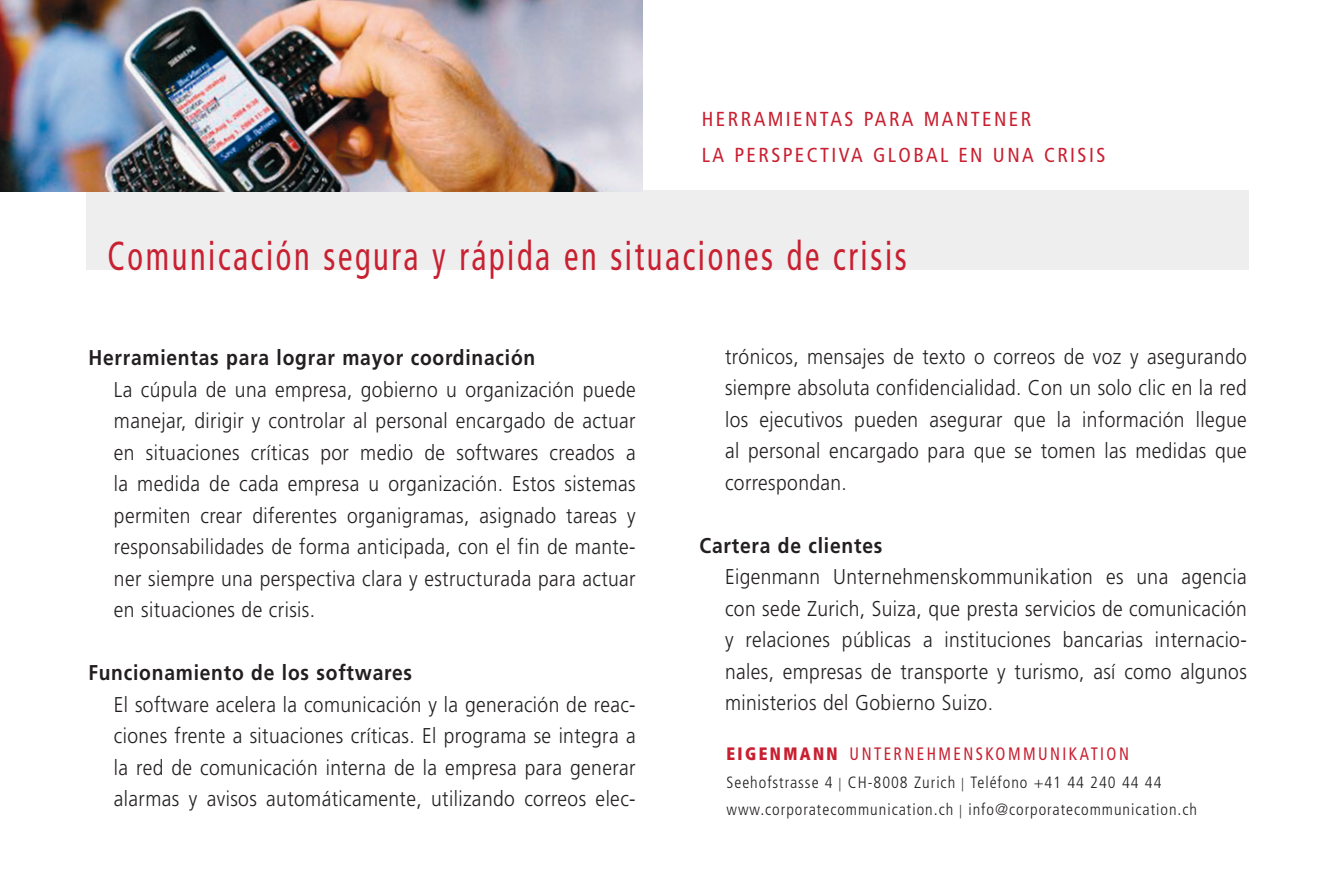
<style>
.page{position:relative;width:1340px;height:874px;background:#fff}
.page>*{position:absolute;margin:0;border:0;box-sizing:border-box;transform-origin:0 0}
.t1{font:condensed 40.5px "Frutiger";letter-spacing:.08em;color:#c82031;scale:.8 1}
.t2{font:300 21.38px/31.5px "Frutiger";letter-spacing:.02em;color:#231f20;text-align:justify;scale:.9 1}
.t3{font:700 21.38px "Frutiger";letter-spacing:.04em;color:#231f20;scale:.9 1}
.t4{font:condensed 20.25px/36px "Frutiger";letter-spacing:.12em;color:#c82031}
.t5{font:condensed 18px "Frutiger";letter-spacing:.15em;color:#c82031;scale:.9 1}
.t6{font:300 condensed 16.2px/27px "Frutiger";letter-spacing:.06em;color:#231f20}
.s1{font-weight:900}
.s2{font-size:13.5px}
</style>
<div class="page">
<div style="left:86px;top:191px;width:1162px;height:79px;background:#eeeeef"></div>
<img style="left:0;top:0;width:642px;height:191px">
<p class="t4" style="left:702px;top:101px;width:405px">HERRAMIENTAS PARA MANTENER<br>LA PERSPECTIVA GLOBAL EN UNA CRISIS</p>
<h1 class="t1" style="left:108px;top:232px;width:1000px">Comunicación segura y rápida en situaciones de crisis</h1>
<p class="t3" style="left:88px;top:345px;width:498px">Herramientas para lograr mayor coordinación</p>
<p class="t2" style="left:114px;top:374px;width:581px">La cúpula de una empresa, gobierno u organización puede manejar, dirigir y controlar al personal encargado de actuar en situaciones críticas por medio de softwares creados a la medida de cada empresa u organización. Estos sistemas permiten crear diferentes organigramas, asignado tareas y responsabilidades de forma anticipada, con el fin de mante&shy;ner siempre una perspectiva clara y estructurada para actuar en situaciones de crisis.</p>
<p class="t3" style="left:88px;top:660px;width:361px">Funcionamiento de los softwares</p>
<p class="t2" style="left:114px;top:689px;width:581px">El software acelera la comunicación y la generación de reac&shy;ciones frente a situaciones críticas. El programa se integra a la red de comunicación interna de la empresa para generar alarmas y avisos automáticamente, utilizando correos elec-</p>
<p class="t2" style="left:725px;top:340px;width:581px">trónicos, mensajes de texto o correos de voz y asegurando siempre absoluta confidencialidad. Con un solo clic en la red los ejecutivos pueden asegurar que la información llegue al personal encargado para que se tomen las medidas que correspondan.</p>
<p class="t3" style="left:699px;top:532px;width:205px">Cartera de clientes</p>
<p class="t2" style="left:725px;top:561px;width:581px">Eigenmann Unternehmenskommunikation es una agencia con sede Zurich, Suiza, que presta servicios de comunicación y relaciones públicas a instituciones bancarias internacio&shy;nales, empresas de transporte y turismo, así como algunos ministerios del Gobierno Suizo.</p>
<p class="t5" style="left:726px;top:743px;width:448px"><span class="s1">EIGENMANN</span> UNTERNEHMENSKOMMUNIKATION</p>
<p class="t6" style="left:726px;top:769px;width:472px">Seehofstrasse 4 <span class="s2">|</span> CH-8008 Zurich <span class="s2">|</span> Teléfono +41 44 240 44 44 www.corporatecommunication.ch <span class="s2">|</span> info@corporatecommunication.ch</p>
</div>
